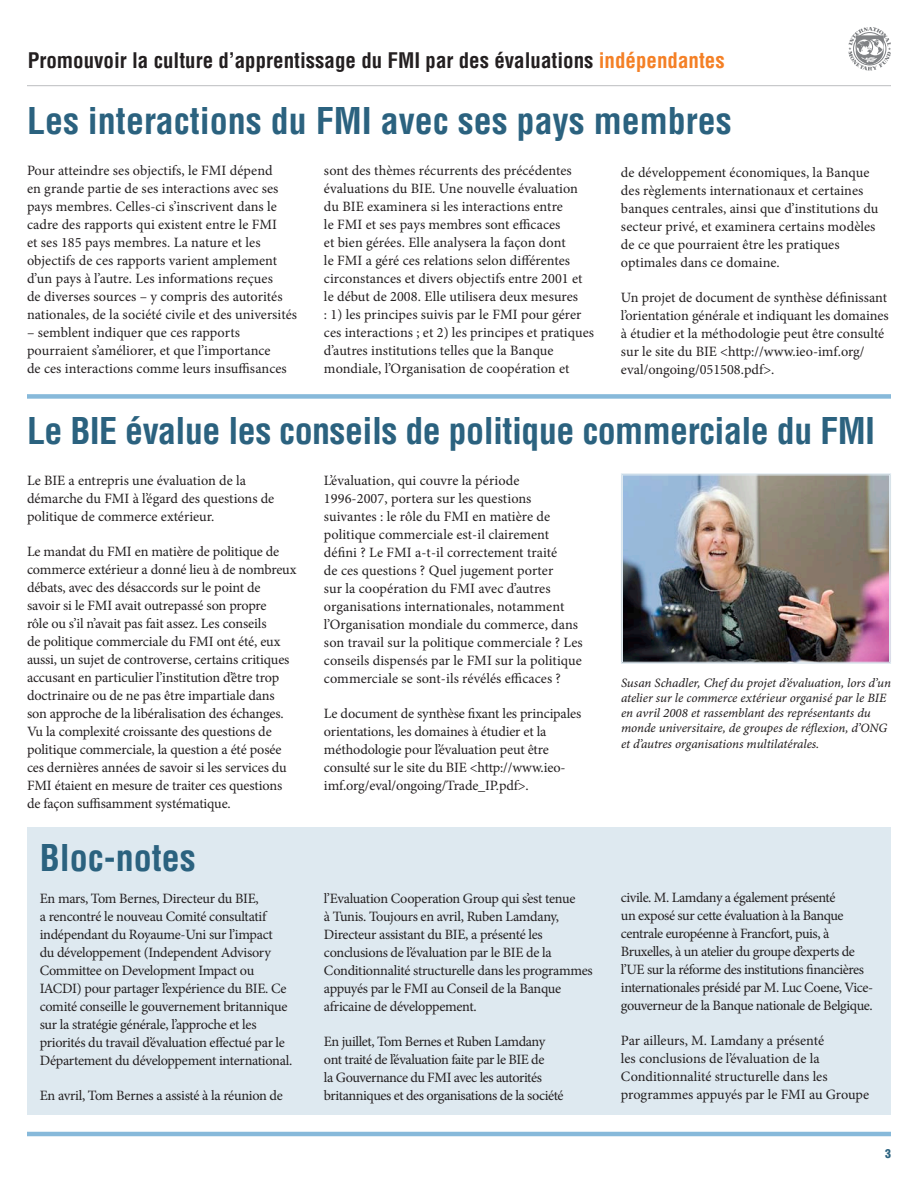
<style>
.page{position:relative;width:918px;height:1188px;background:#fff}
.page>*{position:absolute;margin:0;border:0;box-sizing:border-box;transform-origin:0 0}
.t1{font:700 condensed 36px "Helvetica LT Std";letter-spacing:-.015em;color:#2b627f}
.t2{font:700 condensed 21px "Helvetica LT Std";color:#231f20}
.body{font:14.25px/18px "Minion Pro";letter-spacing:-.01em;color:#231f20}
.body-2{font:14.25px/18px "Minion Pro";letter-spacing:-.03em;color:#231f20}
.t3{font:12.75px/15.3px "Minion Pro It Capt";letter-spacing:-.005em;color:#231f20}
.t4{font:900 condensed 12px "Helvetica LT Std";color:#2b627f}
.s1{color:#f48026}
</style>
<div class="page">
<hr style="left:27px;top:1132px;width:864px;height:4px;background:#87b9da">
<svg style="left:848px;top:27px;width:43px;height:43px"></svg>
<hr style="left:27px;top:85px;width:864px;height:1px;background:#bcbdc0">
<div style="left:27px;top:827px;width:864px;height:287px;background:#dee9f0"></div>
<div style="left:27px;top:394px;width:864px;height:5px;background:#87b9da"></div>
<img style="left:621px;top:473px;width:270px;height:191px">
<div style="left:622px;top:475px;width:268px;height:187px;border:1px solid #dee9f0"></div>
<p class="t2" style="left:28px;top:47px;width:699px">Promouvoir la culture d’apprentissage du FMI par des évaluations <span class="s1">indépendantes</span></p>
<p class="t1" style="left:27px;top:98px;width:706px">Les interactions du FMI avec ses pays membres</p>
<p class="body" style="left:27px;top:162px;width:272px">Pour atteindre ses objectifs, le FMI dépend<br>en grande partie de ses interactions avec ses pays membres. Celles-ci s’inscrivent dans le cadre des rapports qui existent entre le FMI<br>et ses 185 pays membres. La nature et les objectifs de ces rapports varient amplement d’un pays à l’autre. Les informations reçues<br>de diverses sources – y compris des autorités nationales, de la société civile et des universités</p>
<p class="body" style="left:27px;top:324px;width:261px">– semblent indiquer que ces rapports pourraient s’améliorer, et que l’importance de ces interactions comme leurs insuffisances</p>
<p class="body" style="left:324px;top:162px;width:272px">sont des thèmes récurrents des précédentes évaluations du BIE. Une nouvelle évaluation du BIE examinera si les interactions entre<br>le FMI et ses pays membres sont efficaces<br>et bien gérées. Elle analysera la façon dont<br>le FMI a géré ces relations selon différentes circonstances et divers objectifs entre 2001 et le début de 2008. Elle utilisera deux mesures<br>: 1) les principes suivis par le FMI pour gérer ces interactions ; et 2) les principes et pratiques d’autres institutions telles que la Banque mondiale, l’Organisation de coopération et</p>
<p class="body" style="left:621px;top:164px;width:259px">de développement économiques, la Banque des règlements internationaux et certaines banques centrales, ainsi que d’institutions du secteur privé, et examinera certains modèles de ce que pourraient être les pratiques optimales dans ce domaine.</p>
<p class="body" style="left:621px;top:289px;width:269px">Un projet de document de synthèse définissant l’orientation générale et indiquant les domaines à étudier et la méthodologie peut être consulté sur le site du BIE &lt;http://www.ieo-imf.org/ eval/ongoing/051508.pdf&gt;.</p>
<p class="t1" style="left:27px;top:409px;width:850px">Le BIE évalue les conseils de politique commerciale du FMI</p>
<p class="body" style="left:27px;top:472px;width:249px">Le BIE a entrepris une évaluation de la démarche du FMI à l’égard des questions de politique de commerce extérieur.</p>
<p class="body" style="left:27px;top:543px;width:271px">Le mandat du FMI en matière de politique de commerce extérieur a donné lieu à de nombreux débats, avec des désaccords sur le point de savoir si le FMI avait outrepassé son propre<br>rôle ou s’il n’avait pas fait assez. Les conseils<br>de politique commerciale du FMI ont été, eux aussi, un sujet de controverse, certains critiques accusant en particulier l’institution d’être trop doctrinaire ou de ne pas être impartiale dans son approche de la libéralisation des échanges.<br>Vu la complexité croissante des questions de politique commerciale, la question a été posée ces dernières années de savoir si les services du FMI étaient en mesure de traiter ces questions de façon suffisamment systématique.</p>
<p class="t1" style="left:40px;top:835px;width:157px">Bloc-notes</p>
<p class="body" style="left:40px;top:889px;width:254px">En mars, Tom Bernes, Directeur du BIE,<br>a rencontré le nouveau Comité consultatif indépendant du Royaume-Uni sur l’impact<br>du développement (Independent Advisory Committee on Development Impact ou IACDI) pour partager l’expérience du BIE. Ce comité conseille le gouvernement britannique sur la stratégie générale, l’approche et les priorités du travail d’évaluation effectué par le Département du développement international.</p>
<p class="body" style="left:40px;top:1087px;width:245px">En avril, Tom Bernes a assisté à la réunion de</p>
<p class="body" style="left:324px;top:472px;width:260px">L’évaluation, qui couvre la période 1996-2007, portera sur les questions suivantes : le rôle du FMI en matière de politique commerciale est-il clairement défini ? Le FMI a-t-il correctement traité<br>de ces questions ? Quel jugement porter<br>sur la coopération du FMI avec d’autres organisations internationales, notamment l’Organisation mondiale du commerce, dans son travail sur la politique commerciale ? Les conseils dispensés par le FMI sur la politique commerciale se sont-ils révélés efficaces ?</p>
<p class="body" style="left:324px;top:705px;width:259px">Le document de synthèse fixant les principales orientations, les domaines à étudier et la méthodologie pour l’évaluation peut être consulté sur le site du BIE &lt;http://www.ieo&shy;imf.org/eval/ongoing/Trade_IP.pdf&gt;.</p>
<p class="body" style="left:324px;top:889px;width:270px">l’Evaluation Cooperation Group qui s’est tenue<br>à Tunis. Toujours en avril, Ruben Lamdany, Directeur assistant du BIE, a présenté les conclusions de l’évaluation par le BIE de la Conditionnalité structurelle dans les programmes appuyés par le FMI au Conseil de la Banque africaine de développement.</p>
<p class="body-2" style="left:324px;top:1033px;width:241px">En juillet, Tom Bernes et Ruben Lamdany ont traité de l’évaluation faite par le BIE de<br>la Gouvernance du FMI avec les autorités britanniques et des organisations de la société</p>
<p class="t3" style="left:621px;top:675px;width:272px">Susan Schadler, Chef du projet d’évaluation, lors d’un atelier sur le commerce extérieur organisé par le BIE en avril 2008 et rassemblant des représentants du monde universitaire, de groupes de réflexion, d’ONG et d’autres organisations multilatérales.</p>
<p class="body-2" style="left:621px;top:889px;width:254px">civile. M. Lamdany a également présenté<br>un exposé sur cette évaluation à la Banque centrale européenne à Francfort, puis, à Bruxelles, à un atelier du groupe d’experts de l’UE sur la réforme des institutions financières internationales présidé par M. Luc Coene, Vice&shy;gouverneur de la Banque nationale de Belgique.</p>
<p class="body" style="left:621px;top:1032px;width:250px">Par ailleurs, M. Lamdany a présenté<br>les conclusions de l’évaluation de la Conditionnalité structurelle dans les programmes appuyés par le FMI au Groupe</p>
<p class="t4" style="left:885px;top:1146px;width:7px">3</p>
</div>
